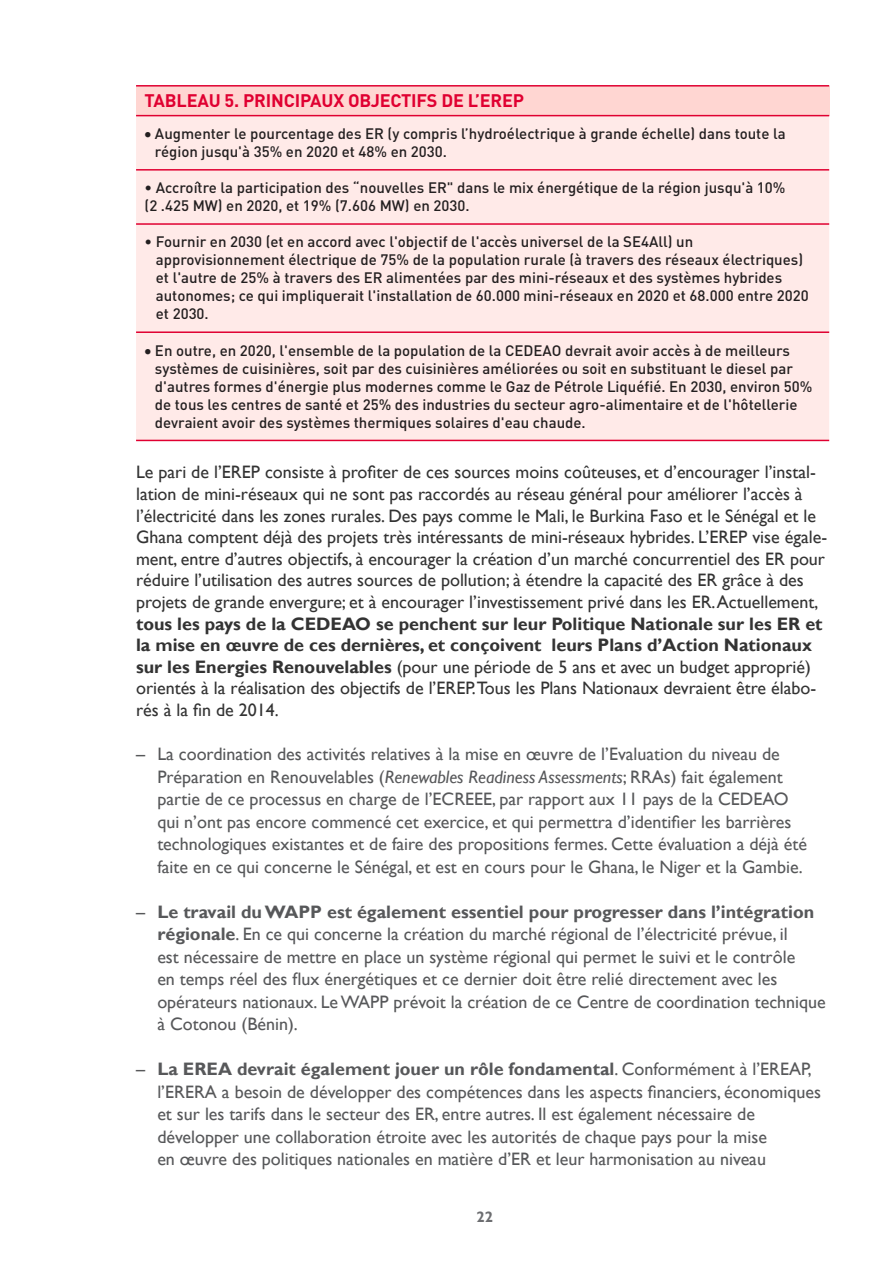
<style>
.page{position:relative;width:893px;height:1263px;background:#fff}
.page>*{position:absolute;margin:0;border:0;box-sizing:border-box;transform-origin:0 0}
.t1{font:18px/22.5px "Gill Sans";color:#57585a}
.t2{font:18px/21.6px "Gill Sans";color:#333}
.Título_1_cuadros{font:700 18px "DIN";letter-spacing:-.01em;color:#e00031}
.Textos_cuadros_izq{font:500 15px/18px "DIN";color:#231f20}
.t3{font:700 15px "Gill Sans";color:#6c6d70}
.s1{font-weight:700}
.s2{font-style:italic}
</style>
<div class="page">
<div style="left:136px;top:86px;width:693px;height:30px;background:#ffd6d2"></div>
<div style="left:136px;top:116px;width:693px;height:324px;background:#ffeae8"></div>
<hr style="left:136px;top:85px;width:693px;height:2px;background:#e00031">
<hr style="left:136px;top:115px;width:693px;height:1px;background:#e00031">
<hr style="left:136px;top:169px;width:693px;height:2px;background:#e00031">
<hr style="left:136px;top:223px;width:693px;height:2px;background:#e00031">
<hr style="left:136px;top:331px;width:693px;height:2px;background:#e00031">
<hr style="left:136px;top:440px;width:693px;height:1px;background:#e00031">
<p class="Título_1_cuadros" style="left:145px;top:89px;width:381px">TABLEAU 5. PRINCIPAUX OBJECTIFS DE L’EREP</p>
<p class="Textos_cuadros_izq" style="left:155px;top:124px;width:632px;text-indent:-10px">• Augmenter le pourcentage des ER (y compris l’hydroélectrique à grande échelle) dans toute la région jusqu'à 35% en 2020 et 48% en 2030.</p>
<p class="Textos_cuadros_izq" style="left:145px;top:178px;width:642px">• Accroître la participation des “nouvelles ER" dans le mix énergétique de la région jusqu'à 10%</p>
<p class="Textos_cuadros_izq" style="left:145px;top:196px;width:327px">(2 .425 MW) en 2020, et 19% (7.606 MW) en 2030.</p>
<p class="Textos_cuadros_izq" style="left:156px;top:233px;width:654px;text-indent:-11px">• Fournir en 2030 (et en accord avec l'objectif de l'accès universel de la SE4All) un approvisionnement électrique de 75% de la population rurale (à travers des réseaux électriques) et l'autre de 25% à travers des ER alimentées par des mini-réseaux et des systèmes hybrides autonomes; ce qui impliquerait l'installation de 60.000 mini-réseaux en 2020 et 68.000 entre 2020 et 2030.</p>
<p class="Textos_cuadros_izq" style="left:155px;top:341px;width:659px;text-indent:-10px">• En outre, en 2020, l'ensemble de la population de la CEDEAO devrait avoir accès à de meilleurs systèmes de cuisinières, soit par des cuisinières améliorées ou soit en substituant le diesel par d'autres formes d'énergie plus modernes comme le Gaz de Pétrole Liquéfié. En 2030, environ 50% de tous les centres de santé et 25% des industries du secteur agro-alimentaire et de l'hôtellerie devraient avoir des systèmes thermiques solaires d'eau chaude.</p>
<p class="t2" style="left:136px;top:462px;width:693px">Le pari de l’EREP consiste à profiter de ces sources moins coûteuses, et d’encourager l’instal&shy;lation de mini-réseaux qui ne sont pas raccordés au réseau général pour améliorer l’accès à l’électricité dans les zones rurales. Des pays comme le Mali, le Burkina Faso et le Sénégal et le Ghana comptent déjà des projets très intéressants de mini-réseaux hybrides. L’EREP vise égale&shy;ment, entre d’autres objectifs, à encourager la création d’un marché concurrentiel des ER pour réduire l’utilisation des autres sources de pollution; à étendre la capacité des ER grâce à des projets de grande envergure; et à encourager l’investissement privé dans les ER. Actuellement, <span class="s1">tous les pays de la CEDEAO se penchent sur leur Politique Nationale sur les ER et la mise en œuvre de ces dernières, et conçoivent leurs Plans d’Action Nationaux sur les Energies Renouvelables</span> (pour une période de 5 ans et avec un budget approprié) orientés à la réalisation des objectifs de l’EREP.Tous les Plans Nationaux devraient être élabo&shy;rés à la fin de 2014.</p>
<p class="t1" style="left:157px;top:743px;width:651px;text-indent:-21px">– La coordination des activités relatives à la mise en œuvre de l’Evaluation du niveau de Préparation en Renouvelables (<span class="s2">Renewables Readiness Assessments</span>; RRAs) fait également partie de ce processus en charge de l’ECREEE, par rapport aux 11 pays de la CEDEAO qui n’ont pas encore commencé cet exercice, et qui permettra d’identifier les barrières technologiques existantes et de faire des propositions fermes. Cette évaluation a déjà été faite en ce qui concerne le Sénégal, et est en cours pour le Ghana, le Niger et la Gambie.</p>
<p class="t1" style="left:157px;top:901px;width:670px;text-indent:-21px">– <span class="s1">Le travail du WAPP est également essentiel pour progresser dans l’intégration régionale</span>. En ce qui concerne la création du marché régional de l’électricité prévue, il<br>est nécessaire de mettre en place un système régional qui permet le suivi et le contrôle<br>en temps réel des flux énergétiques et ce dernier doit être relié directement avec les opérateurs nationaux. Le WAPP prévoit la création de ce Centre de coordination technique à Cotonou (Bénin).</p>
<p class="t1" style="left:157px;top:1058px;width:665px;text-indent:-21px">– <span class="s1">La EREA devrait également jouer un rôle fondamental</span>. Conformément à l’EREAP, l’ERERA a besoin de développer des compétences dans les aspects financiers, économiques et sur les tarifs dans le secteur des ER, entre autres. Il est également nécessaire de développer une collaboration étroite avec les autorités de chaque pays pour la mise<br>en œuvre des politiques nationales en matière d’ER et leur harmonisation au niveau</p>
<p class="t3" style="left:476px;top:1207px;width:18px">22</p>
</div>
